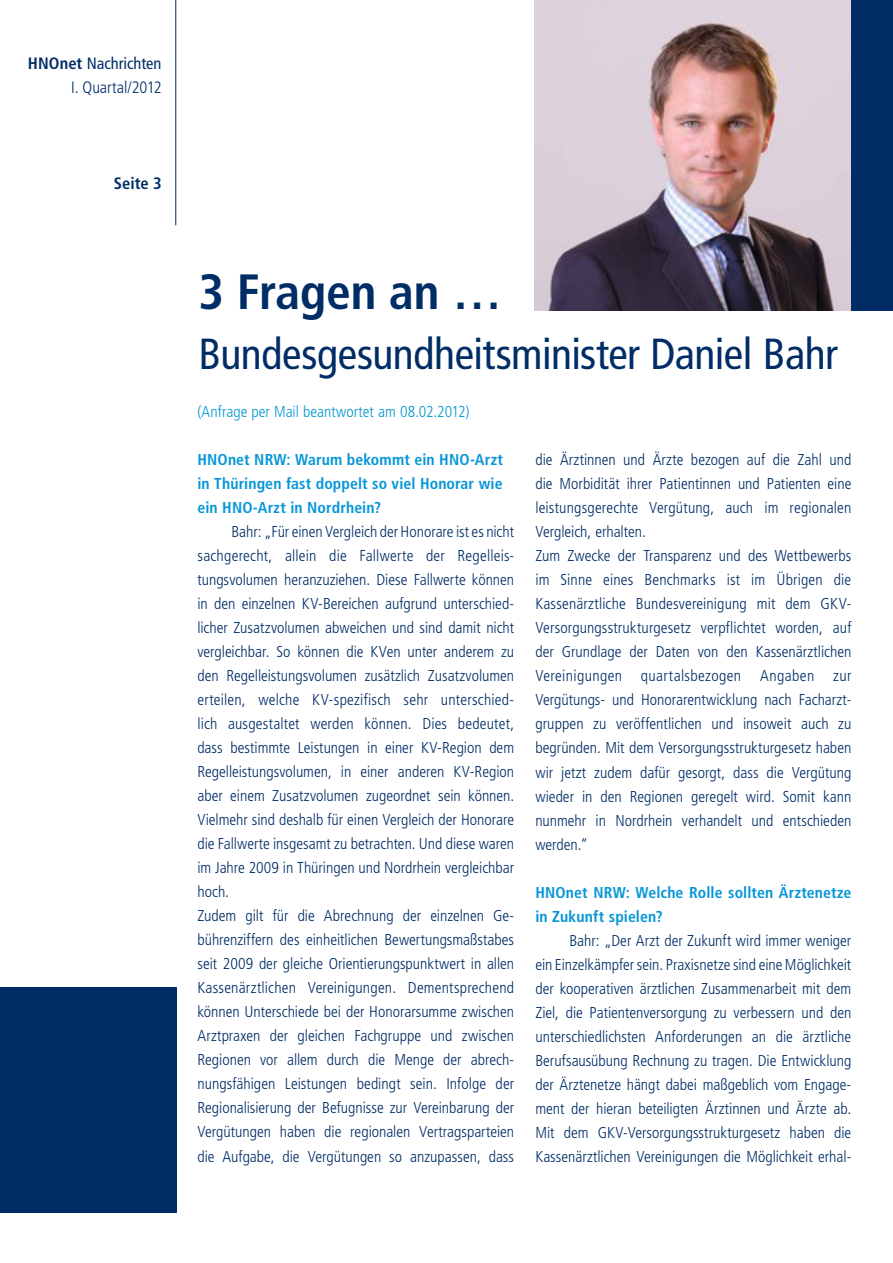
<style>
.page{position:relative;width:893px;height:1263px;background:#fff}
.page>*{position:absolute;margin:0;border:0;box-sizing:border-box;transform-origin:0 0}
.t1{font:700 condensed 49.5px "Frutiger LT";letter-spacing:-.005em;color:#002d66}
.t2{font:condensed 43.5px "Frutiger LT";letter-spacing:-.01em;color:#002d66}
.t3{font:300 condensed 16.5px/24px "Frutiger LT";letter-spacing:-.005em;color:#002d66;text-align:right}
.t4{font:700 condensed 16.5px "Frutiger LT";color:#002d66}
.t5{font:300 condensed 15.75px/24px "Frutiger LT";color:#002d66}
.t6{font:700 condensed 15.75px/24px "Frutiger LT";letter-spacing:.005em;color:#0696d7;text-align:justify}
.t7{font:300 condensed 15.75px "Frutiger LT";color:#0597d2}
.s1{font-weight:700}
.s2{font-weight:400}
</style>
<div class="page">
<hr style="left:175px;top:0;width:1px;height:225px;background:#002d66">
<div style="left:0;top:988px;width:176px;height:225px;background:#002d66"></div>
<div style="left:633px;top:0;width:260px;height:310px;background:#002d66"></div>
<img style="left:535px;top:0;width:315px;height:310px">
<p class="t3" style="left:28px;top:52px;width:135px"><span class="s1">HNOnet</span> <span class="s2">Nachrichten<br></span>I. Quartal/2012</p>
<p class="t4" style="left:114px;top:174px;width:49px">Seite 3</p>
<h1 class="t1" style="left:198px;top:263px;width:305px">3 Fragen an …</h1>
<h2 class="t2" style="left:198px;top:329px;width:641px">Bundesgesundheitsminister Daniel Bahr</h2>
<p class="t7" style="left:197px;top:403px;width:274px">(Anfrage per Mail beantwortet am 08.02.2012)</p>
<p class="t6" style="left:197px;top:448px;width:307px">HNOnet NRW: Warum bekommt ein HNO-Arzt in Thüringen fast doppelt so viel Honorar wie ein HNO-Arzt in Nordrhein?</p>
<p class="t5" style="left:197px;top:520px;width:318px;text-indent:34px">Bahr: „Für einen Vergleich der Honorare ist es nicht sachgerecht, allein die Fallwerte der Regelleis&shy;tungsvolumen heranzuziehen. Diese Fallwerte können in den einzelnen KV-Bereichen aufgrund unterschied&shy;licher Zusatzvolumen abweichen und sind damit nicht vergleichbar. So können die KVen unter anderem zu den Regelleistungsvolumen zusätzlich Zusatzvolumen erteilen, welche KV-spezifisch sehr unterschied&shy;lich ausgestaltet werden können. Dies bedeutet, dass bestimmte Leistungen in einer KV-Region dem Regelleistungsvolumen, in einer anderen KV-Region aber einem Zusatzvolumen zugeordnet sein können.<br>Vielmehr sind deshalb für einen Vergleich der Honorare die Fallwerte insgesamt zu betrachten. Und diese waren im Jahre 2009 in Thüringen und Nordrhein vergleichbar hoch.<br>Zudem gilt für die Abrechnung der einzelnen Ge&shy;bührenziffern des einheitlichen Bewertungsmaßstabes seit 2009 der gleiche Orientierungspunktwert in allen Kassenärztlichen Vereinigungen. Dementsprechend können Unterschiede bei der Honorarsumme zwischen Arztpraxen der gleichen Fachgruppe und zwischen Regionen vor allem durch die Menge der abrech&shy;nungsfähigen Leistungen bedingt sein. Infolge der Regionalisierung der Befugnisse zur Vereinbarung der Vergütungen haben die regionalen Vertragsparteien die Aufgabe, die Vergütungen so anzupassen, dass</p>
<p class="t5" style="left:535px;top:448px;width:317px">die Ärztinnen und Ärzte bezogen auf die Zahl und die Morbidität ihrer Patientinnen und Patienten eine leistungsgerechte Vergütung, auch im regionalen Vergleich, erhalten.<br>Zum Zwecke der Transparenz und des Wettbewerbs im Sinne eines Benchmarks ist im Übrigen die Kassenärztliche Bundesvereinigung mit dem GKV-Versorgungsstrukturgesetz verpflichtet worden, auf der Grundlage der Daten von den Kassenärztlichen Vereinigungen quartalsbezogen Angaben zur Vergütungs- und Honorarentwicklung nach Facharzt&shy;gruppen zu veröffentlichen und insoweit auch zu begründen. Mit dem Versorgungsstrukturgesetz haben wir jetzt zudem dafür gesorgt, dass die Vergütung wieder in den Regionen geregelt wird. Somit kann nunmehr in Nordrhein verhandelt und entschieden werden.“</p>
<p class="t6" style="left:535px;top:880px;width:317px">HNOnet NRW: Welche Rolle sollten Ärztenetze in Zukunft spielen?</p>
<p class="t5" style="left:535px;top:928px;width:317px;text-align:justify;text-indent:34px">Bahr: „Der Arzt der Zukunft wird immer weniger ein Einzelkämpfer sein. Praxisnetze sind eine Möglichkeit der kooperativen ärztlichen Zusammenarbeit mit dem Ziel, die Patientenversorgung zu verbessern und den unterschiedlichsten Anforderungen an die ärztliche Berufsausübung Rechnung zu tragen. Die Entwicklung der Ärztenetze hängt dabei maßgeblich vom Engage&shy;ment der hieran beteiligten Ärztinnen und Ärzte ab.<br>Mit dem GKV-Versorgungsstrukturgesetz haben die Kassenärztlichen Vereinigungen die Möglichkeit erhal-</p>
</div>
